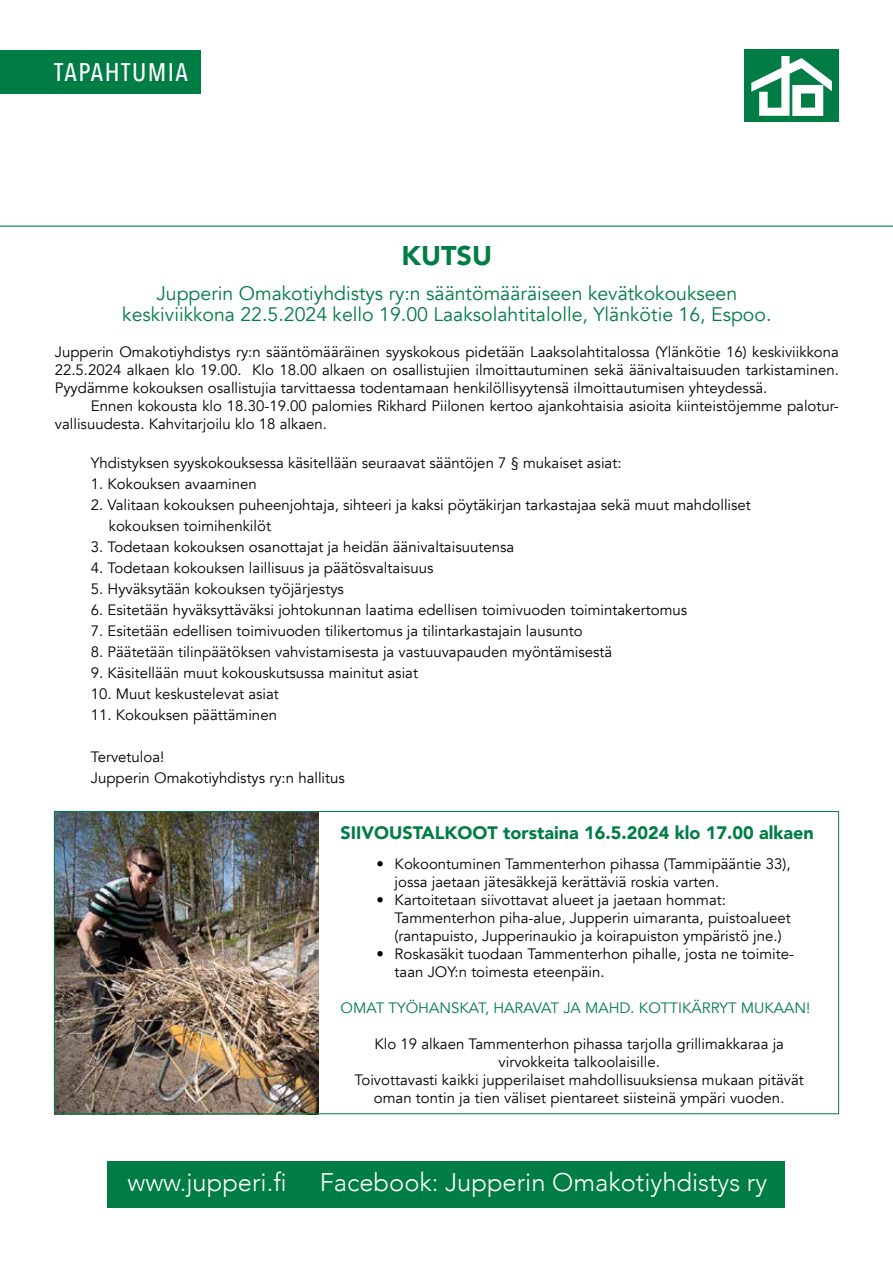
<style>
.page{position:relative;width:893px;height:1263px;background:#fff}
.page>*{position:absolute;margin:0;border:0;box-sizing:border-box;transform-origin:0 0}
.t1{font:900 27px "Avenir";color:#007c45}
.t2{font:300 25.5px "Avenir";color:#fff}
.t3{font:500 25.5px "Avenir Next Condensed";letter-spacing:.06em;color:#fff}
.t4{font:19.5px/21px "Avenir";color:#007c45;text-align:center}
.t5{font:900 18px "Avenir";color:#007c45}
.t6{font:15px/18px "Avenir";color:#000}
.t7{font:15px "Avenir";color:#007c45}
</style>
<div class="page">
<div style="left:0;top:50px;width:201px;height:43px;background:#007c45"></div>
<div style="left:744px;top:50px;width:95px;height:72px;background:#007c45"></div>
<svg style="left:751px;top:56px;width:81px;height:60px"></svg>
<img style="left:56px;top:813px;width:263px;height:299px">
<div style="left:107px;top:1161px;width:677px;height:46px;background:#007c45"></div>
<hr style="left:0;top:226px;width:893px;height:1px;background:#007c45">
<h2 class="t3" style="left:54px;top:56px;width:135px">TAPAHTUMIA</h2>
<h1 class="t1" style="left:402px;top:233px;width:92px">KUTSU</h1>
<h3 class="t4" style="left:122px;top:283px;width:651px">Jupperin Omakotiyhdistys ry:n sääntömääräiseen kevätkokoukseen keskiviikkona 22.5.2024 kello 19.00 Laaksolahtitalolle, Ylänkötie 16, Espoo.</h3>
<p class="t6" style="left:55px;top:343px;width:786px;text-align:justify">Jupperin Omakotiyhdistys ry:n sääntömääräinen syyskokous pidetään Laaksolahtitalossa (Ylänkötie 16) keskiviikkona 22.5.2024 alkaen klo 19.00. Klo 18.00 alkaen on osallistujien ilmoittautuminen sekä äänivaltaisuuden tarkistaminen.<br>Pyydämme kokouksen osallistujia tarvittaessa todentamaan henkilöllisyytensä ilmoittautumisen yhteydessä.</p>
<p class="t6" style="left:55px;top:397px;width:786px;text-indent:36px">Ennen kokousta klo 18.30-19.00 palomies Rikhard Piilonen kertoo ajankohtaisia asioita kiinteistöjemme palotur&shy;vallisuudesta. Kahvitarjoilu klo 18 alkaen.</p>
<p class="t6" style="left:91px;top:454px;width:532px">Yhdistyksen syyskokouksessa käsitellään seuraavat sääntöjen 7 § mukaiset asiat:</p>
<p class="t6" style="left:91px;top:475px;width:167px">1. Kokouksen avaaminen</p>
<p class="t6" style="left:109px;top:494px;width:644px;line-height:21px;text-indent:-18px">2. Valitaan kokouksen puheenjohtaja, sihteeri ja kaksi pöytäkirjan tarkastajaa sekä muut mahdolliset kokouksen toimihenkilöt</p>
<p class="t6" style="left:91px;top:538px;width:425px">3. Todetaan kokouksen osanottajat ja heidän äänivaltaisuutensa</p>
<p class="t6" style="left:91px;top:559px;width:344px">4. Todetaan kokouksen laillisuus ja päätösvaltaisuus</p>
<p class="t6" style="left:91px;top:580px;width:255px">5. Hyväksytään kokouksen työjärjestys</p>
<p class="t6" style="left:91px;top:601px;width:598px">6. Esitetään hyväksyttäväksi johtokunnan laatima edellisen toimivuoden toimintakertomus</p>
<p class="t6" style="left:91px;top:622px;width:493px">7. Esitetään edellisen toimivuoden tilikertomus ja tilintarkastajain lausunto</p>
<p class="t6" style="left:91px;top:643px;width:523px">8. Päätetään tilinpäätöksen vahvistamisesta ja vastuuvapauden myöntämisestä</p>
<p class="t6" style="left:91px;top:664px;width:329px">9. Käsitellään muut kokouskutsussa mainitut asiat</p>
<p class="t6" style="left:91px;top:685px;width:190px">10. Muut keskustelevat asiat</p>
<p class="t6" style="left:91px;top:706px;width:188px">11. Kokouksen päättäminen</p>
<p class="t6" style="left:91px;top:746px;width:256px;line-height:21px">Tervetuloa!<br>Jupperin Omakotiyhdistys ry:n hallitus</p>
<p class="t5" style="left:341px;top:817px;width:475px">SIIVOUSTALKOOT torstaina 16.5.2024 klo 17.00 alkaen</p>
<p class="t6" style="left:395px;top:855px;width:397px;text-indent:-18px">• Kokoontuminen Tammenterhon pihassa (Tammipääntie 33), jossa jaetaan jätesäkkejä kerättäviä roskia varten.</p>
<p class="t6" style="left:395px;top:891px;width:398px;text-indent:-18px">• Kartoitetaan siivottavat alueet ja jaetaan hommat:<br>Tammenterhon piha-alue, Jupperin uimaranta, puistoalueet (rantapuisto, Jupperinaukio ja koirapuiston ympäristö jne.)</p>
<p class="t6" style="left:395px;top:945px;width:401px;text-indent:-18px">• Roskasäkit tuodaan Tammenterhon pihalle, josta ne toimite&shy;taan JOY:n toimesta eteenpäin.</p>
<p class="t7" style="left:341px;top:999px;width:471px">OMAT TYÖHANSKAT, HARAVAT JA MAHD. KOTTIKÄRRYT MUKAAN!</p>
<p class="t6" style="left:354px;top:1035px;width:451px;text-align:center">Klo 19 alkaen Tammenterhon pihassa tarjolla grillimakkaraa ja virvokkeita talkoolaisille.<br>Toivottavasti kaikki jupperilaiset mahdollisuuksiensa mukaan pitävät oman tontin ja tien väliset pientareet siisteinä ympäri vuoden.</p>
<h2 class="t2" style="left:127px;top:1167px;width:161px">www.jupperi.fi</h2>
<h2 class="t2" style="left:320px;top:1167px;width:449px">Facebook: Jupperin Omakotiyhdistys ry</h2>
</div>
